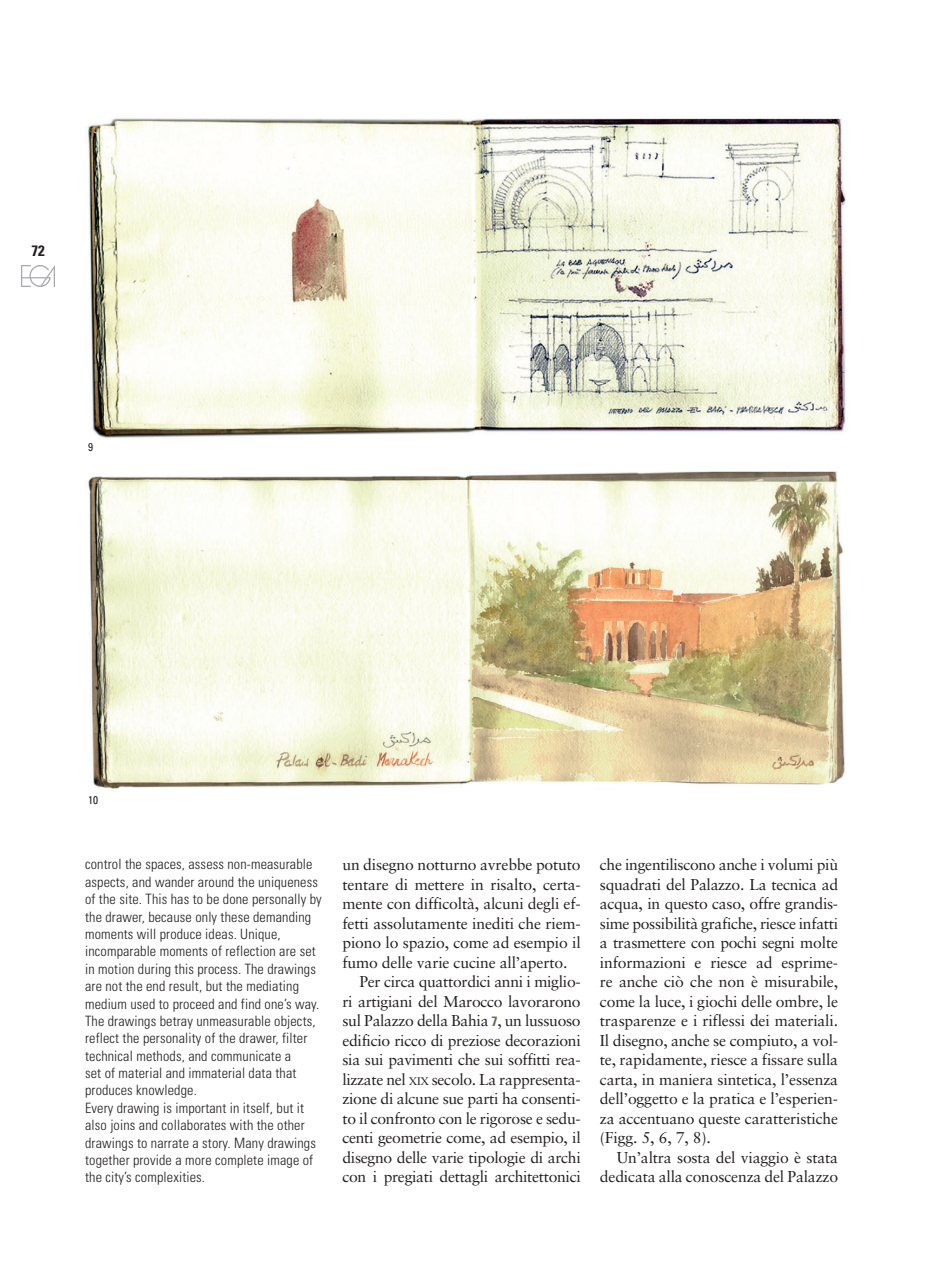
<style>
.page{position:relative;width:936px;height:1276px;background:#fff}
.page>*{position:absolute;margin:0;border:0;box-sizing:border-box;transform-origin:0 0}
.No_Spacing{font:15.75px/19.5px "Sabon";letter-spacing:-.01em;color:#231f20;text-align:justify}
.t1{font:700 condensed 15px "Univers";color:#231f20}
.No_Spacing-2{font:300 condensed 14.25px/17.4px "Univers";letter-spacing:.01em;color:#231f20}
.PIES_DE_FOTO_INGLES{font:condensed 11.25px "Univers";color:#231f20}
.s1{font-family:"Univers";font-weight:700;font-stretch:condensed;font-size:13.5px;color:#6d6a4a}
.s2{font-size:10.95px}
</style>
<div class="page">
<img style="left:22px;top:265px;width:33px;height:21px">
<img style="left:87px;top:118px;width:760px;height:321px">
<img style="left:88px;top:471px;width:757px;height:318px">
<p class="t1" style="left:32px;top:242px;width:15px">72</p>
<p class="PIES_DE_FOTO_INGLES" style="left:88px;top:439px;width:6px">9</p>
<p class="PIES_DE_FOTO_INGLES" style="left:88px;top:792px;width:11px">10</p>
<p class="No_Spacing-2" style="left:85px;top:855px;width:238px">control the spaces, assess non-measurable aspects, and wander around the uniqueness of the site. This has to be done personally by the drawer, because only these demanding moments will produce ideas. Unique, incomparable moments of reflection are set in motion during this process. The drawings are not the end result, but the mediating medium used to proceed and find one’s way.<br>The drawings betray unmeasurable objects, reflect the personality of the drawer, filter technical methods, and communicate a<br>set of material and immaterial data that produces knowledge.</p>
<p class="No_Spacing-2" style="left:85px;top:1099px;width:232px">Every drawing is important in itself, but it also joins and collaborates with the other drawings to narrate a story. Many drawings together provide a more complete image of the city’s complexities.</p>
<p class="No_Spacing" style="left:342px;top:855px;width:240px">un disegno notturno avrebbe potuto tentare di mettere in risalto, certa&shy;mente con difficoltà, alcuni degli ef&shy;fetti assolutamente inediti che riem&shy;piono lo spazio, come ad esempio il fumo delle varie cucine all’aperto.</p>
<p class="No_Spacing" style="left:342px;top:972px;width:240px;text-indent:17px">Per circa quattordici anni i miglio&shy;ri artigiani del Marocco lavorarono sul Palazzo della Bahia <span class="s1">7</span>, un lussuoso edificio ricco di preziose decorazioni sia sui pavimenti che sui soffitti rea&shy;lizzate nel <span class="s2">xix</span> secolo. La rappresenta&shy;zione di alcune sue parti ha consenti&shy;to il confronto con le rigorose e sedu&shy;centi geometrie come, ad esempio, il disegno delle varie tipologie di archi con i pregiati dettagli architettonici</p>
<p class="No_Spacing" style="left:600px;top:855px;width:240px">che ingentiliscono anche i volumi più squadrati del Palazzo. La tecnica ad acqua, in questo caso, offre grandis&shy;sime possibilità grafiche, riesce infatti a trasmettere con pochi segni molte informazioni e riesce ad esprime&shy;re anche ciò che non è misurabile, come la luce, i giochi delle ombre, le trasparenze e i riflessi dei materiali.<br>Il disegno, anche se compiuto, a vol&shy;te, rapidamente, riesce a fissare sulla carta, in maniera sintetica, l’essenza dell’oggetto e la pratica e l’esperien&shy;za accentuano queste caratteristiche (Figg. 5, 6, 7, 8).</p>
<p class="No_Spacing" style="left:600px;top:1147px;width:240px;text-align:right">Un’altra sosta del viaggio è stata dedicata alla conoscenza del Palazzo</p>
</div>
